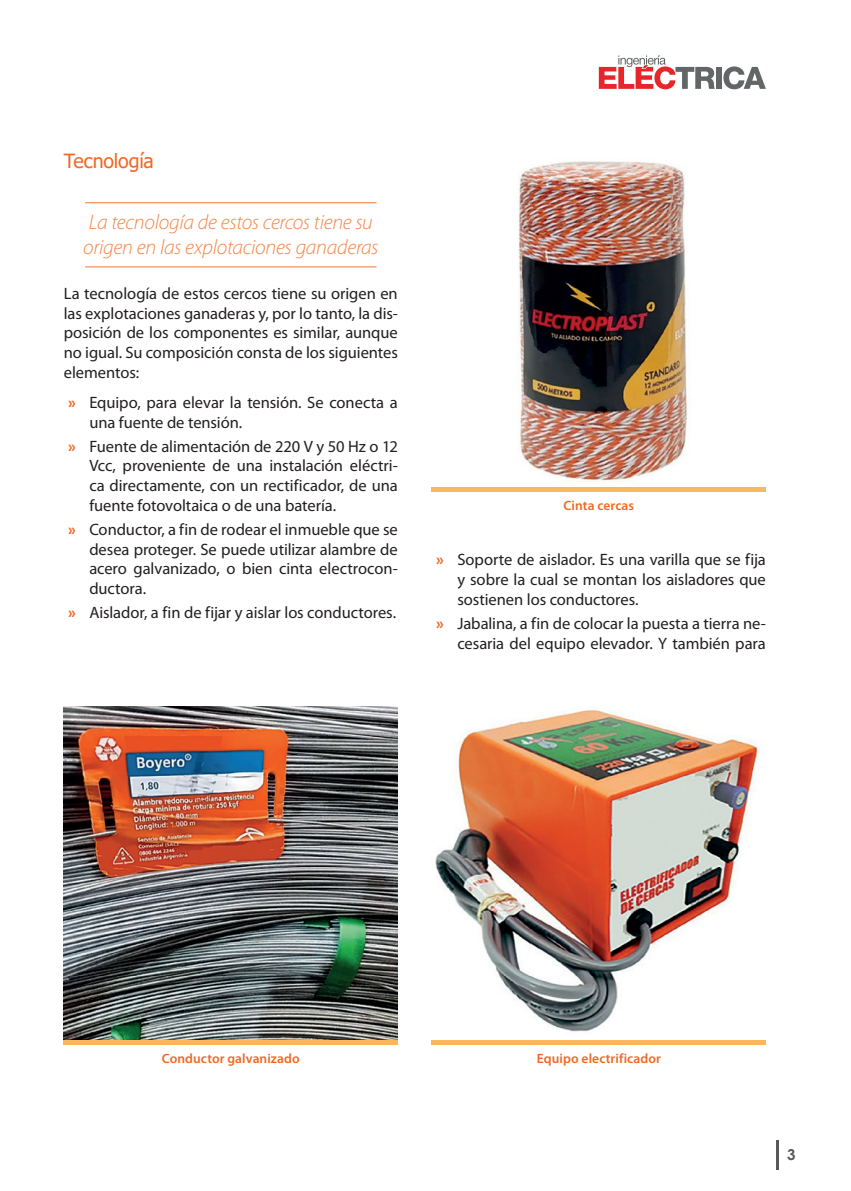
<style>
.page{position:relative;width:851px;height:1191px;background:#fff}
.page>*{position:absolute;margin:0;border:0;box-sizing:border-box;transform-origin:0 0}
.Destacado{font:italic 300 21px/25.2px "Myriad Pro";letter-spacing:-.015em;color:#f38547}
.Subtitulo{font:19.5px "Tahoma";letter-spacing:-.005em;color:#f06823}
.Texto{font:16.5px/19.8px "Myriad Pro";letter-spacing:-.005em;color:#231f20;text-align:justify}
.t1{font:700 15px "Century Gothic";color:#57585a}
.Imágenes_título{font:600 13.5px "Myriad Pro";letter-spacing:.005em;color:#f06823}
.s1{font-weight:700;color:#f06823}
</style>
<div class="page">
<hr style="left:776px;top:1140px;width:2px;height:29px;background:#57585a">
<div style="left:715px;top:67px;width:6px;height:22px;background:#636666"></div>
<svg style="left:723px;top:66px;width:42px;height:23px"></svg>
<svg style="left:598px;top:55px;width:116px;height:34px"></svg>
<hr style="left:85px;top:202px;width:291px;height:1px;background:#f38547">
<hr style="left:85px;top:266px;width:291px;height:1px;background:#f38547">
<img style="left:435px;top:710px;width:325px;height:322px">
<hr style="left:432px;top:1040px;width:333px;height:4px;background:#f9b95a">
<img style="left:64px;top:706px;width:334px;height:334px">
<hr style="left:64px;top:1040px;width:334px;height:4px;background:#f9b95a">
<img style="left:518px;top:161px;width:170px;height:321px">
<hr style="left:432px;top:487px;width:333px;height:4px;background:#f9b95a">
<p class="Subtitulo" style="left:64px;top:148px;width:91px">Tecnología</p>
<p class="Destacado" style="left:83px;top:209px;width:296px">La tecnología de estos cercos tiene su origen en las explotaciones ganaderas</p>
<p class="Texto" style="left:64px;top:284px;width:335px">La tecnología de estos cercos tiene su origen en las explotaciones ganaderas y, por lo tanto, la dis&shy;posición de los componentes es similar, aunque no igual. Su composición consta de los siguientes elementos:</p>
<p class="Texto" style="left:89px;top:393px;width:310px;text-indent:-21px"><span class="s1">»</span> Equipo, para elevar la tensión. Se conecta a una fuente de tensión.</p>
<p class="Texto" style="left:89px;top:436px;width:310px;text-indent:-21px"><span class="s1">»</span> Fuente de alimentación de 220 V y 50 Hz o 12<br>Vcc, proveniente de una instalación eléctri&shy;ca directamente, con un rectificador, de una fuente fotovoltaica o de una batería.</p>
<p class="Texto" style="left:89px;top:519px;width:310px;text-indent:-21px"><span class="s1">»</span> Conductor, a fin de rodear el inmueble que se desea proteger. Se puede utilizar alambre de acero galvanizado, o bien cinta electrocon&shy;ductora.</p>
<p class="Texto" style="left:68px;top:603px;width:329px"><span class="s1">»</span> Aislador, a fin de fijar y aislar los conductores.</p>
<p class="Imágenes_título" style="left:563px;top:498px;width:72px">Cinta cercas</p>
<p class="Texto" style="left:457px;top:550px;width:310px;text-indent:-21px"><span class="s1">»</span> Soporte de aislador. Es una varilla que se fija y sobre la cual se montan los aisladores que sostienen los conductores.</p>
<p class="Texto" style="left:436px;top:613px;width:331px;text-align:right"><span class="s1">»</span> Jabalina, a fin de colocar la puesta a tierra ne&shy;cesaria del equipo elevador. Y también para</p>
<p class="Imágenes_título" style="left:162px;top:1051px;width:139px">Conductor galvanizado</p>
<p class="Imágenes_título" style="left:537px;top:1051px;width:125px">Equipo electrificador</p>
<p class="t1" style="left:787px;top:1143px;width:10px">3</p>
</div>
